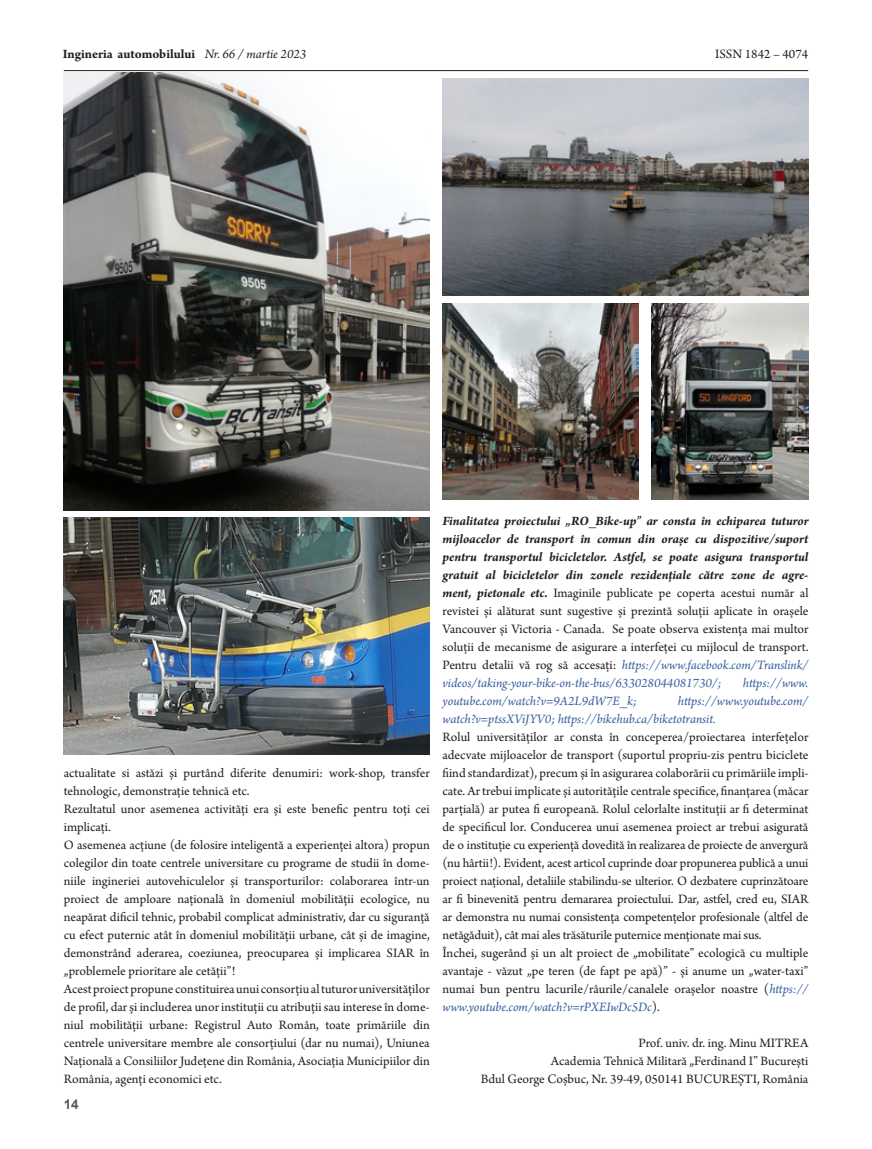
<style>
.page{position:relative;width:872px;height:1149px;background:#fff}
.page>*{position:absolute;margin:0;border:0;box-sizing:border-box;transform-origin:0 0}
.t1{font:13.5px/18px "Arno Pro";color:#231f20;text-align:justify}
.t2{font:italic 13.5px/18px "Arno Pro";letter-spacing:-.005em;color:#365ea0}
.t3{font:700 13.5px "Arno Pro";color:#231f20}
.t4{font:700 13.5px "Arial";color:#57585a}
.s1{font-weight:400;font-style:italic}
.s2{font-weight:700;font-style:italic}
.s3{font-style:italic;color:#365ea0}
</style>
<div class="page">
<hr style="left:64px;top:70px;width:744px;height:1px;background:#231f20">
<img style="left:442px;top:303px;width:196px;height:197px">
<img style="left:64px;top:517px;width:366px;height:237px">
<img style="left:442px;top:79px;width:366px;height:217px">
<img style="left:651px;top:303px;width:157px;height:197px">
<img style="left:64px;top:72px;width:366px;height:438px">
<p class="t3" style="left:63px;top:46px;width:245px">Ingineria automobilului <span class="s1">Nr. 66 / martie 2023</span></p>
<p class="t1" style="left:715px;top:46px;width:95px">ISSN 1842 – 4074</p>
<p class="t1" style="left:64px;top:764px;width:367px">actualitate si astăzi și purtând diferite denumiri: work-shop, transfer tehnologic, demonstrație tehnică etc.</p>
<p class="t1" style="left:64px;top:800px;width:367px">Rezultatul unor asemenea activități era și este benefic pentru toți cei implicați.</p>
<p class="t1" style="left:64px;top:836px;width:367px">O asemenea acțiune (de folosire inteligentă a experienței altora) propun colegilor din toate centrele universitare cu programe de studii în dome&shy;niile ingineriei autovehiculelor și transporturilor: colaborarea într-un proiect de amploare națională în domeniul mobilității ecologice, nu neapărat dificil tehnic, probabil complicat administrativ, dar cu siguranță cu efect puternic atât în domeniul mobilității urbane, cât și de imagine, demonstrând aderarea, coeziunea, preocuparea și implicarea SIAR în „problemele prioritare ale cetății”!</p>
<p class="t1" style="left:64px;top:980px;width:367px">Acest proiect propune constituirea unui consorțiu al tuturor universităților de profil, dar și includerea unor instituții cu atribuții sau interese în dome&shy;niul mobilității urbane: Registrul Auto Român, toate primăriile din centrele universitare membre ale consorțiului (dar nu numai), Uniunea Națională a Consiliilor Județene din România, Asociația Municipiilor din România, agenți economici etc.</p>
<p class="t4" style="left:64px;top:1094px;width:17px">14</p>
<p class="t1" style="left:442px;top:512px;width:367px"><span class="s2">Finalitatea proiectului „RO_Bike-up” ar consta în echiparea tuturor mijloacelor de transport în comun din orașe cu dispozitive/suport pentru transportul bicicletelor. Astfel, se poate asigura transportul gratuit al bicicletelor din zonele rezidențiale către zone de agre&shy;ment, pietonale etc.</span> Imaginile publicate pe coperta acestui număr al revistei și alăturat sunt sugestive și prezintă soluții aplicate în orașele Vancouver și Victoria - Canada. Se poate observa existența mai multor soluții de mecanisme de asigurare a interfeței cu mijlocul de transport.<br>Pentru detalii vă rog să accesați: <span class="s3">https://www.facebook.com/Translink/ videos/taking-your-bike-on-the-bus/633028044081730/;</span></p>
<p class="t2" style="left:743px;top:674px;width:67px">https://www.</p>
<p class="t2" style="left:442px;top:692px;width:196px">youtube.com/watch?v=9A2L9dW7E_k;</p>
<p class="t2" style="left:442px;top:692px;width:367px;text-indent:235px">https://www.youtube.com/ watch?v=ptssXViJYV0; https://bikehub.ca/biketotransit.</p>
<p class="t1" style="left:442px;top:728px;width:367px">Rolul universităților ar consta în conceperea/proiectarea interfețelor adecvate mijloacelor de transport (suportul propriu-zis pentru biciclete fiind standardizat), precum și în asigurarea colaborării cu primăriile impli&shy;cate. Ar trebui implicate și autoritățile centrale specifice, finanțarea (măcar parțială) ar putea fi europeană. Rolul celorlalte instituții ar fi determinat de specificul lor. Conducerea unui asemenea proiect ar trebui asigurată de o instituție cu experiență dovedită în realizarea de proiecte de anvergură (nu hârtii!). Evident, acest articol cuprinde doar propunerea publică a unui proiect național, detaliile stabilindu-se ulterior. O dezbatere cuprinzătoare ar fi binevenită pentru demararea proiectului. Dar, astfel, cred eu, SIAR ar demonstra nu numai consistența competențelor profesionale (altfel de netăgăduit), cât mai ales trăsăturile puternice menționate mai sus.</p>
<p class="t1" style="left:442px;top:944px;width:367px">Închei, sugerând și un alt proiect de „mobilitate” ecologică cu multiple avantaje - văzut „pe teren (de fapt pe apă)” - și anume un „water-taxi” numai bun pentru lacurile/râurile/canalele orașelor noastre (<span class="s3">https:// www.youtube.com/watch?v=rPXEIwDc5Dc</span>).</p>
<p class="t1" style="left:638px;top:1034px;width:171px">Prof. univ. dr. ing. Minu MITREA</p>
<p class="t1" style="left:551px;top:1052px;width:259px">Academia Tehnică Militară „Ferdinand I” București</p>
<p class="t1" style="left:481px;top:1070px;width:329px">Bdul George Coșbuc, Nr. 39-49, 050141 BUCUREȘTI, România</p>
</div>
